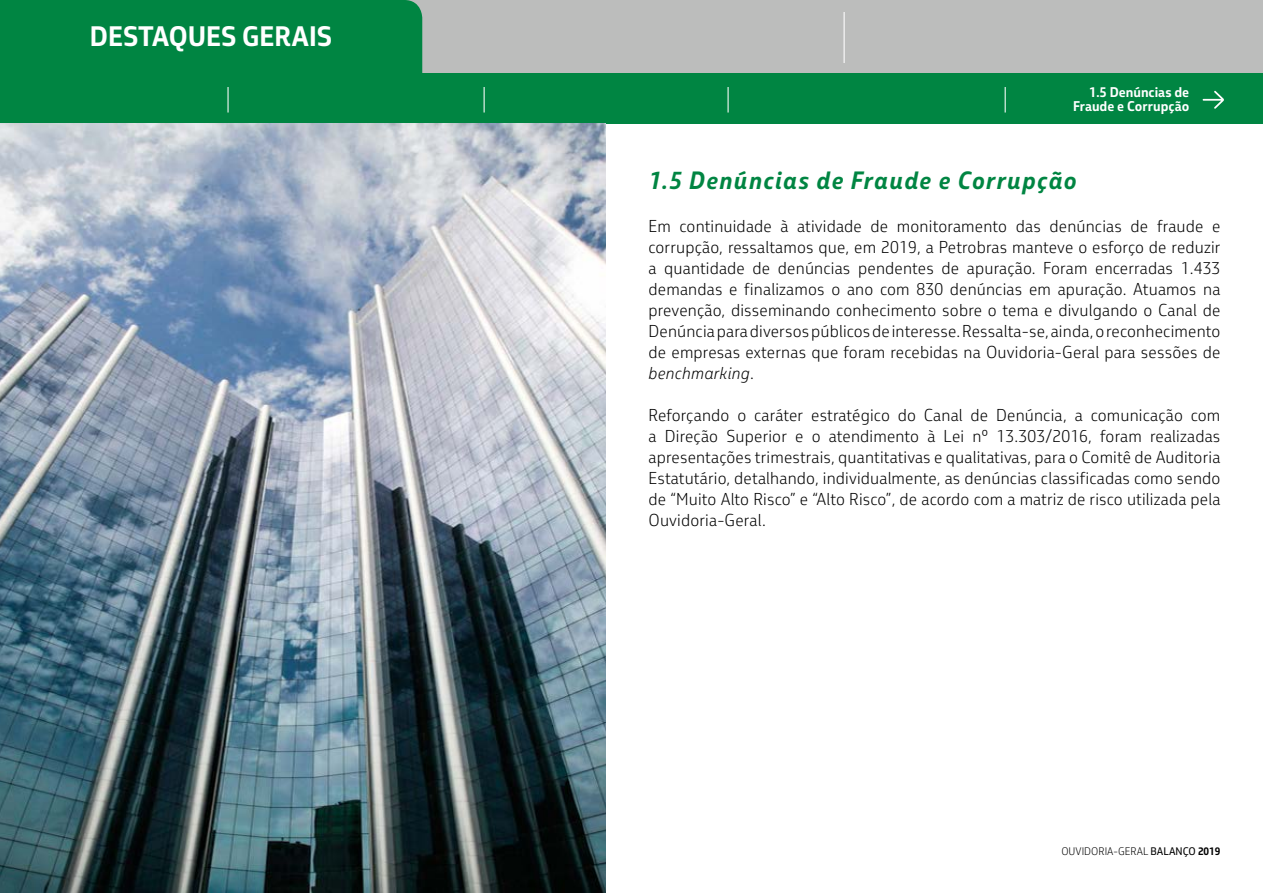
<style>
.page{position:relative;width:1263px;height:893px;background:#fff}
.page>*{position:absolute;margin:0;border:0;box-sizing:border-box;transform-origin:0 0}
.t1{font:700 27px "Petrobras Sans";color:#fff}
.t2{font:italic 700 24px "Petrobras Sans";letter-spacing:.05em;color:#008542}
.t3{font:300 16.5px/21px "Petrobras Sans";letter-spacing:.01em;color:#000;text-align:justify}
.t4{font:700 13.5px/13.5px "Petrobras Sans";color:#fff;text-align:right}
.t5{font:300 10.5px "Petrobras Sans";color:#000}
.s1{font-style:italic}
.s2{font-weight:400}
.s3{font-weight:700}
</style>
<div class="page">
<div style="left:830px;top:0;width:433px;height:74px;background:#bcbdbc"></div>
<div style="left:26px;top:0;width:818px;height:124px;background:#bcbdbc;border-radius:18px"></div>
<div style="left:0;top:0;width:422px;height:74px;background:#008542"></div>
<div style="left:0;top:74px;width:1263px;height:50px;background:#008542"></div>
<svg style="left:1202px;top:91px;width:22px;height:18px"></svg>
<hr style="left:843px;top:12px;width:2px;height:51px;background:#fff">
<hr style="left:227px;top:87px;width:2px;height:26px;background:#fff">
<svg style="left:484px;top:87px;width:1px;height:26px"></svg>
<hr style="left:727px;top:87px;width:2px;height:26px;background:#fff">
<svg style="left:1005px;top:87px;width:1px;height:26px"></svg>
<img style="left:0;top:124px;width:606px;height:769px">
<h1 class="t1" style="left:90px;top:19px;width:244px">DESTAQUES GERAIS</h1>
<p class="t4" style="left:1073px;top:85px;width:118px">1.5 Denúncias de<br>Fraude e Corrupção</p>
<h2 class="t2" style="left:648px;top:165px;width:430px">1.5 Denúncias de Fraude e Corrupção</h2>
<p class="t3" style="left:648px;top:216px;width:573px">Em continuidade à atividade de monitoramento das denúncias de fraude e corrupção, ressaltamos que, em 2019, a Petrobras manteve o esforço de reduzir a quantidade de denúncias pendentes de apuração. Foram encerradas 1.433 demandas e finalizamos o ano com 830 denúncias em apuração. Atuamos na prevenção, disseminando conhecimento sobre o tema e divulgando o Canal de Denúncia para diversos públicos de interesse. Ressalta-se, ainda, o reconhecimento de empresas externas que foram recebidas na Ouvidoria-Geral para sessões de <span class="s1">benchmarking</span>.</p>
<p class="t3" style="left:648px;top:405px;width:573px">Reforçando o caráter estratégico do Canal de Denúncia, a comunicação com a Direção Superior e o atendimento à Lei nº 13.303/2016, foram realizadas apresentações trimestrais, quantitativas e qualitativas, para o Comitê de Auditoria Estatutário, detalhando, individualmente, as denúncias classificadas como sendo de “Muito Alto Risco” e “Alto Risco”, de acordo com a matriz de risco utilizada pela Ouvidoria-Geral.</p>
<p class="t5" style="left:1061px;top:845px;width:161px">OUVIDORIA-GERAL <span class="s2">BALANÇO</span> <span class="s3">2019</span></p>
</div>
